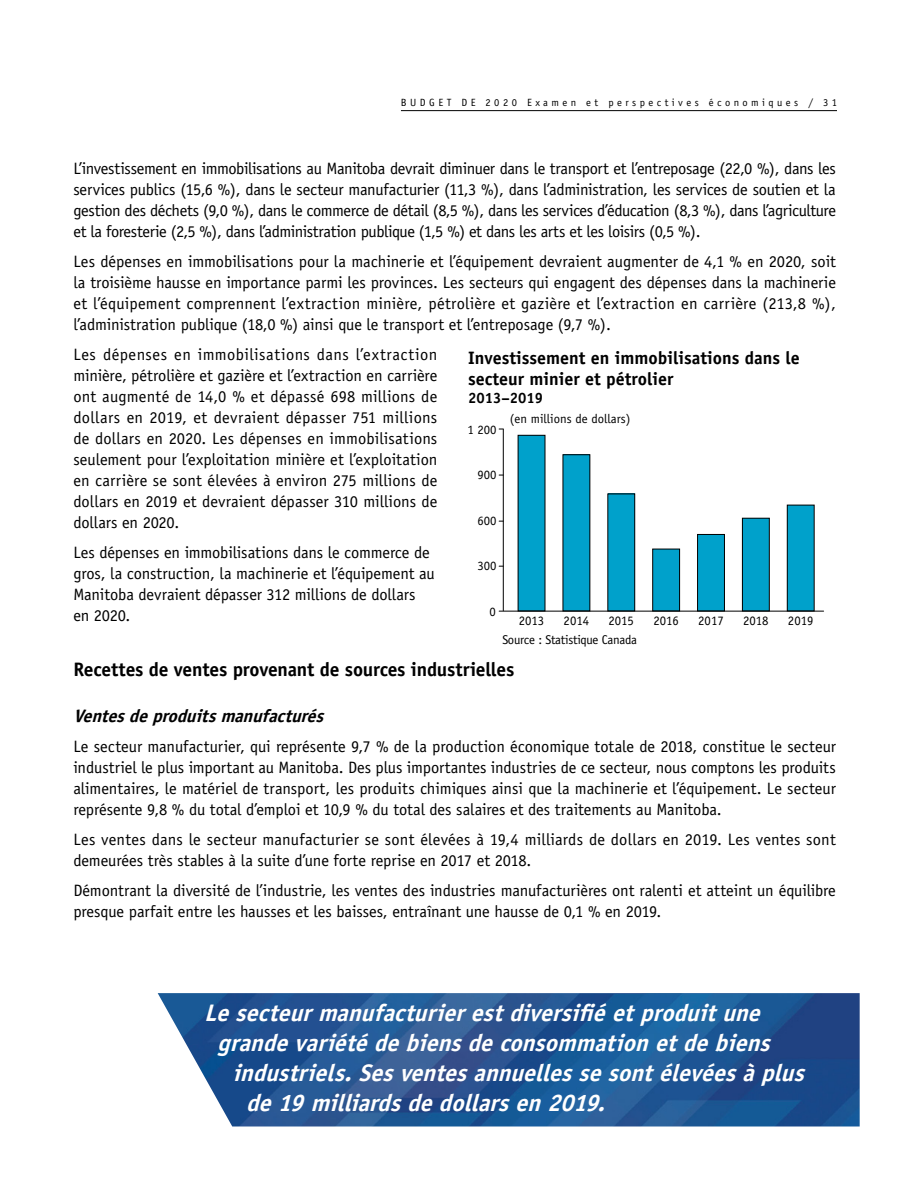
<style>
.page{position:relative;width:918px;height:1188px;background:#fff}
.page>*{position:absolute;margin:0;border:0;box-sizing:border-box;transform-origin:0 0}
.Pull_Quote_16_20{font:italic 700 24px "Officina Sans";color:#fff}
.Minor_Head{font:700 19.5px "Officina Sans";letter-spacing:-.01em;color:#000}
.t1{font:700 18px/21px "Officina Sans";color:#000}
.sub_minor_head{font:italic 700 18px "Officina Sans";color:#000}
.S3_-_Text{font:16.5px/21px "Officina Sans";letter-spacing:-.005em;color:#000;text-align:justify}
.t2{font:700 15px "Officina Sans";color:#000}
.t3{font:13.05px "Officina Sans";color:#000}
.t4{font:12.75px "Officina Sans";color:#000}
.t5{font:12.75px "Officina Sans";letter-spacing:-.02em;color:#000}
.t6{font:10.5px "Officina Sans";letter-spacing:.33em;color:#000}
</style>
<div class="page">
<hr style="left:401px;top:110px;width:436px;height:1px;background:#000">
<img style="left:158px;top:993px;width:702px;height:133px">
<div style="left:518px;top:435px;width:27px;height:176px;background:#00a1cb"></div>
<div style="left:563px;top:455px;width:27px;height:156px;background:#00a1cb"></div>
<div style="left:608px;top:494px;width:27px;height:117px;background:#00a1cb"></div>
<div style="left:607px;top:494px;width:28px;height:117px;border:1px solid #000"></div>
<div style="left:653px;top:549px;width:27px;height:62px;background:#00a1cb"></div>
<div style="left:652px;top:549px;width:28px;height:62px;border:1px solid #000"></div>
<div style="left:698px;top:534px;width:26px;height:77px;background:#00a1cb"></div>
<div style="left:697px;top:534px;width:28px;height:77px;border:1px solid #000"></div>
<div style="left:742px;top:518px;width:27px;height:93px;background:#00a1cb"></div>
<div style="left:742px;top:518px;width:28px;height:93px;border:1px solid #000"></div>
<div style="left:787px;top:505px;width:27px;height:106px;background:#00a1cb"></div>
<div style="left:787px;top:505px;width:28px;height:106px;border:1px solid #000"></div>
<hr style="left:499px;top:611px;width:325px;height:1px;background:#010101">
<hr style="left:503px;top:429px;width:1px;height:182px;background:#010101">
<p class="t6" style="left:401px;top:96px;width:438px">BUDGET DE 2020 Examen et perspectives économiques / 31</p>
<p class="S3_-_Text" style="left:73px;top:158px;width:764px">L’investissement en immobilisations au Manitoba devrait diminuer dans le transport et l’entreposage (22,0 %), dans les services publics (15,6 %), dans le secteur manufacturier (11,3 %), dans l’administration, les services de soutien et la gestion des déchets (9,0 %), dans le commerce de détail (8,5 %), dans les services d’éducation (8,3 %), dans l’agriculture et la foresterie (2,5 %), dans l’administration publique (1,5 %) et dans les arts et les loisirs (0,5 %).</p>
<p class="S3_-_Text" style="left:73px;top:251px;width:764px">Les dépenses en immobilisations pour la machinerie et l’équipement devraient augmenter de 4,1 % en 2020, soit la troisième hausse en importance parmi les provinces. Les secteurs qui engagent des dépenses dans la machinerie et l’équipement comprennent l’extraction minière, pétrolière et gazière et l’extraction en carrière (213,8 %), l’administration publique (18,0 %) ainsi que le transport et l’entreposage (9,7 %).</p>
<p class="S3_-_Text" style="left:73px;top:344px;width:366px">Les dépenses en immobilisations dans l’extraction minière, pétrolière et gazière et l’extraction en carrière ont augmenté de 14,0 % et dépassé 698 millions de dollars en 2019, et devraient dépasser 751 millions de dollars en 2020. Les dépenses en immobilisations seulement pour l’exploitation minière et l’exploitation en carrière se sont élevées à environ 275 millions de dollars en 2019 et devraient dépasser 310 millions de dollars en 2020.</p>
<p class="S3_-_Text" style="left:73px;top:542px;width:363px;text-align:left">Les dépenses en immobilisations dans le commerce de gros, la construction, la machinerie et l’équipement au Manitoba devraient dépasser 312 millions de dollars en 2020.</p>
<p class="t1" style="left:468px;top:347px;width:333px">Investissement en immobilisations dans le secteur minier et pétrolier</p>
<p class="t2" style="left:468px;top:388px;width:77px">2013–2019</p>
<p class="t4" style="left:510px;top:411px;width:122px">(en millions de dollars)</p>
<p class="t4" style="left:467px;top:422px;width:31px">1 200</p>
<p class="t4" style="left:477px;top:467px;width:21px">900</p>
<p class="t4" style="left:477px;top:513px;width:21px">600</p>
<p class="t4" style="left:477px;top:558px;width:21px">300</p>
<p class="t4" style="left:490px;top:604px;width:8px">0</p>
<p class="t3" style="left:519px;top:613px;width:27px">2013</p>
<p class="t3" style="left:564px;top:613px;width:27px">2014</p>
<p class="t3" style="left:609px;top:613px;width:27px">2015</p>
<p class="t3" style="left:653px;top:613px;width:27px">2016</p>
<p class="t3" style="left:698px;top:613px;width:27px">2017</p>
<p class="t3" style="left:743px;top:613px;width:27px">2018</p>
<p class="t3" style="left:788px;top:613px;width:27px">2019</p>
<p class="t5" style="left:502px;top:633px;width:136px">Source : Statistique Canada</p>
<p class="Minor_Head" style="left:73px;top:657px;width:442px">Recettes de ventes provenant de sources industrielles</p>
<p class="sub_minor_head" style="left:73px;top:705px;width:257px">Ventesdeproduitsmanufacturés</p>
<p class="S3_-_Text" style="left:73px;top:736px;width:764px">Le secteur manufacturier, qui représente 9,7 % de la production économique totale de 2018, constitue le secteur industriel le plus important au Manitoba. Des plus importantes industries de ce secteur, nous comptons les produits alimentaires, le matériel de transport, les produits chimiques ainsi que la machinerie et l’équipement. Le secteur représente 9,8 % du total d’emploi et 10,9 % du total des salaires et des traitements au Manitoba.</p>
<p class="S3_-_Text" style="left:73px;top:829px;width:764px">Les ventes dans le secteur manufacturier se sont élevées à 19,4 milliards de dollars en 2019. Les ventes sont demeurées très stables à la suite d’une forte reprise en 2017 et 2018.</p>
<p class="S3_-_Text" style="left:73px;top:880px;width:764px">Démontrant la diversité de l’industrie, les ventes des industries manufacturières ont ralenti et atteint un équilibre presque parfait entre les hausses et les baisses, entraînant une hausse de 0,1 % en 2019.</p>
<p class="Pull_Quote_16_20" style="left:204px;top:998px;width:565px">Lesecteurmanufacturierestdiversifiéetproduitune</p>
<p class="Pull_Quote_16_20" style="left:218px;top:1028px;width:561px">grandevariétédebiensdeconsommationetdebiens</p>
<p class="Pull_Quote_16_20" style="left:233px;top:1058px;width:580px">industriels.Sesventesannuellessesontélevéesàplus</p>
<p class="Pull_Quote_16_20" style="left:246px;top:1088px;width:368px">de19milliardsdedollarsen2019.</p>
</div>
